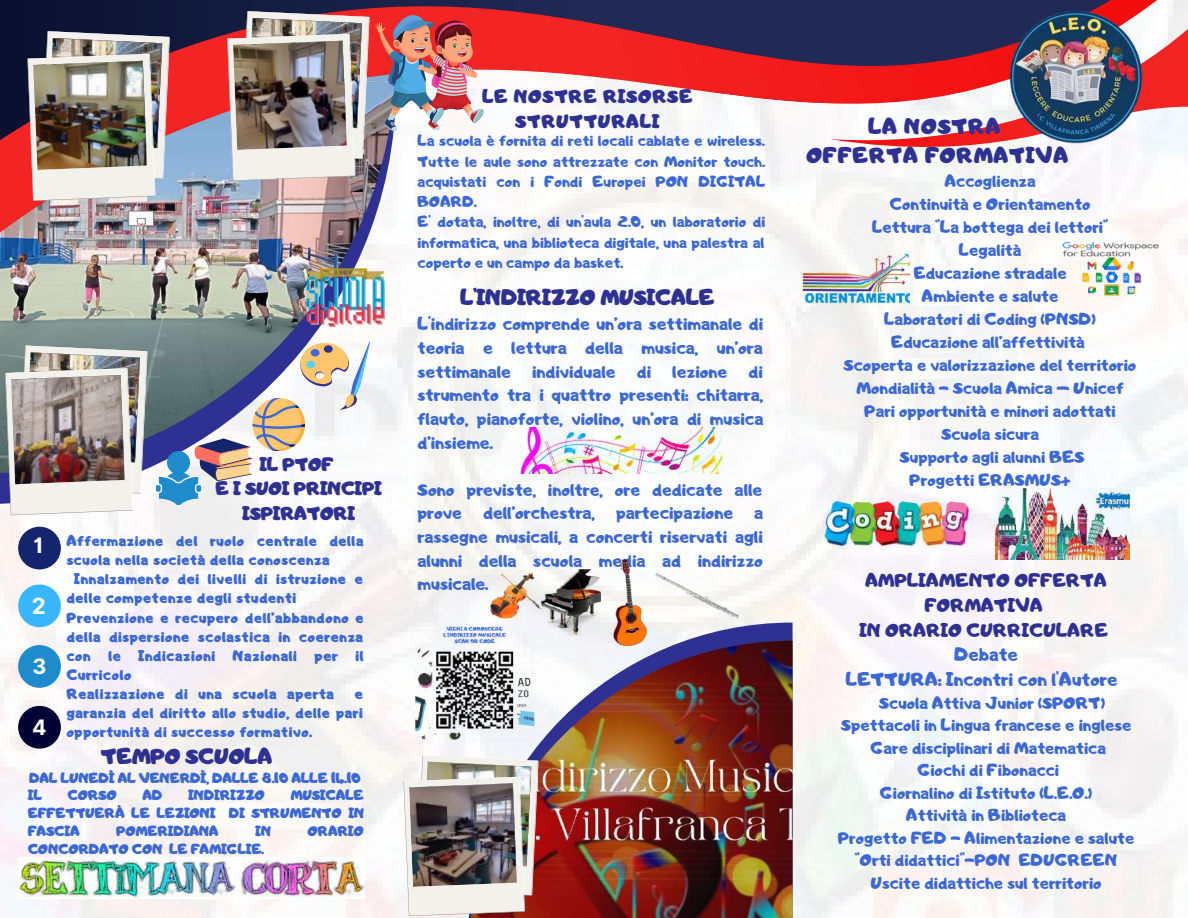
<style>
.page{position:relative;width:1188px;height:918px;background:#fff}
.page>*{position:absolute;margin:0;border:0;box-sizing:border-box;transform-origin:0 0}
.t1{font:700 22.35px "Inter";color:#fff}
.t2{font:700 21.3px "Inter";color:#fff}
.t3{font:21px "CA Generated";color:#2e3192}
.t4{font:21px/29.2px "CA Generated";letter-spacing:.05em;color:#2e3192;text-align:center}
.t5{font:18.45px/24.8px "Adigiana Toybox";color:#2e3192;text-align:center}
.t6{font:18.45px/24.8px "Adigiana Toybox";color:#3b68d5;text-align:center}
.t7{font:18px/24.8px "CA Generated";color:#2e3192;text-align:center}
.t8{font:18px/24.8px "CA Generated";letter-spacing:.05em;color:#2e3192;text-align:center}
.t9{font:17.25px/23.7px "Adigiana Toybox";color:#3b68d5;text-align:justify}
.t10{font:16.5px/23px "Adigiana Toybox";color:#3b68d5;text-align:center}
.t11{font:15px/20.2px "Adigiana Toybox";color:#3b68d5}
.t12{font:14.25px/19.2px "CA Generated";letter-spacing:.05em;color:#3b68d5;text-align:justify}
.t13{font:13.5px/18px "CA Generated";color:#3b68d5}
</style>
<div class="page">
<img style="left:0;top:277px;width:1188px;height:641px">
<img style="left:0;top:277px;width:396px;height:197px">
<svg style="left:0;top:0;width:1188px;height:277px"></svg>
<svg style="left:542px;top:623px;width:251px;height:18px"></svg>
<img style="left:467px;top:641px;width:326px;height:277px">
<img style="left:824px;top:488px;width:149px;height:72px">
<img style="left:403px;top:751px;width:141px;height:165px">
<img style="left:5px;top:341px;width:365px;height:174px">
<img style="left:306px;top:268px;width:78px;height:58px">
<img style="left:1062px;top:243px;width:97px;height:54px">
<div style="left:18px;top:527px;width:43px;height:42px;background:#14246d;border-radius:50%"></div>
<div style="left:18px;top:585px;width:43px;height:42px;background:#38b6ff;border-radius:50%"></div>
<div style="left:18px;top:645px;width:43px;height:43px;background:#1e8bcb;border-radius:50%"></div>
<div style="left:18px;top:706px;width:43px;height:43px;background:#000234;border-radius:50%"></div>
<img style="left:803px;top:250px;width:107px;height:54px">
<img style="left:18px;top:858px;width:347px;height:40px">
<img style="left:520px;top:428px;width:205px;height:46px">
<img style="left:490px;top:571px;width:52px;height:47px">
<img style="left:542px;top:569px;width:58px;height:67px">
<img style="left:608px;top:560px;width:43px;height:85px">
<img style="left:655px;top:572px;width:83px;height:46px">
<img style="left:27px;top:26px;width:148px;height:175px">
<img style="left:227px;top:6px;width:259px;height:175px">
<img style="left:1006px;top:11px;width:138px;height:132px">
<img style="left:995px;top:488px;width:134px;height:71px">
<img style="left:408px;top:618px;width:134px;height:134px">
<p class="t2" style="left:33px;top:532px;width:12px">1</p>
<h1 class="t1" style="left:32px;top:593px;width:16px">2</h1>
<p class="t2" style="left:32px;top:653px;width:16px">3</p>
<p class="t2" style="left:32px;top:714px;width:16px">4</p>
<p class="t7" style="left:216px;top:451px;width:168px">IL PTOF<br>E I SUOI PRINCIPI<br>ISPIRATORI</p>
<p class="t12" style="left:67px;top:531px;width:298px">Affermazione del ruolo centrale della</p>
<p class="t12" style="left:67px;top:550px;width:264px">scuola nella società della conoscenza</p>
<p class="t12" style="left:74px;top:569px;width:290px">Innalzamento dei livelli di istruzione e</p>
<p class="t12" style="left:67px;top:588px;width:231px">delle competenze degli studenti</p>
<p class="t12" style="left:67px;top:607px;width:298px">Prevenzione e recupero dell’abbandono e</p>
<p class="t12" style="left:67px;top:627px;width:298px">della dispersione scolastica in coerenza</p>
<p class="t12" style="left:67px;top:646px;width:298px">con le Indicazioni Nazionali per il</p>
<p class="t12" style="left:67px;top:665px;width:66px">Curricolo</p>
<p class="t12" style="left:67px;top:684px;width:269px">Realizzazione di una scuola aperta</p>
<p class="t12" style="left:67px;top:684px;width:298px;text-indent:288px">e garanzia del diritto allo studio, delle pari opportunità di successo formativo.</p>
<p class="t3" style="left:101px;top:742px;width:173px">TEMPO SCUOLA</p>
<p class="t13" style="left:28px;top:769px;width:334px;line-height:17.2px">DAL LUNEDÌ AL VENERDÌ, DALLE 8.10 ALLE 14.10<br>IL</p>
<p class="t13" style="left:28px;top:786px;width:338px;text-align:justify;text-indent:263px">MUSICALE EFFETTUERÀ LE LEZIONI DI STRUMENTO IN FASCIA</p>
<p class="t13" style="left:68px;top:786px;width:50px">CORSO</p>
<p class="t13" style="left:143px;top:786px;width:21px">AD</p>
<p class="t13" style="left:188px;top:786px;width:78px">INDIRIZZO</p>
<p class="t13" style="left:117px;top:822px;width:104px">POMERIDIANA</p>
<p class="t13" style="left:255px;top:822px;width:17px">IN</p>
<p class="t13" style="left:308px;top:822px;width:57px">ORARIO</p>
<p class="t13" style="left:28px;top:840px;width:238px">CONCORDATO CON LE FAMIGLIE.</p>
<p class="t8" style="left:483px;top:84px;width:212px">LE NOSTRE RISORSE<br>STRUTTURALI</p>
<p class="t11" style="left:418px;top:130px;width:349px">La scuola è fornita di reti locali cablate e wireless.<br>Tutte le aule sono attrezzate con Monitor touch. acquistati con i Fondi Europei PON DIGITAL BOARD.<br>E' dotata, inoltre, di un'aula 2.0, un laboratorio di informatica, una biblioteca digitale, una palestra al coperto e un campo da basket.</p>
<p class="t3" style="left:461px;top:283px;width:256px">L'INDIRIZZO MUSICALE</p>
<p class="t9" style="left:418px;top:312px;width:347px">L'indirizzo comprende un’ora settimanale di teoria e lettura della musica, un’ora settimanale individuale di lezione di strumento tra i quattro presenti: chitarra, flauto, pianoforte, violino, un’ora di musica d’insieme.</p>
<p class="t9" style="left:418px;top:477px;width:347px">Sono previste, inoltre, ore dedicate alle prove dell’orchestra, partecipazione a rassegne musicali, a concerti riservati agli alunni della scuola media ad indirizzo musicale.</p>
<p class="t4" style="left:807px;top:111px;width:263px">LA NOSTRA<br>OFFERTA FORMATIVA</p>
<p class="t10" style="left:844px;top:169px;width:294px">Accoglienza<br>Continuità e Orientamento<br>Lettura "La bottega dei lettori"<br>Legalità<br>Educazione stradale<br>Ambiente e salute<br>Laboratori di Coding (PNSD)<br>Educazione all’affettività<br>Scoperta e valorizzazione del territorio<br>Mondialità - Scuola Amica – Unicef<br>Pari opportunità e minori adottati<br>Scuola sicura<br>Supporto agli alunni BES<br>Progetti ERASMUS+</p>
<p class="t5" style="left:860px;top:568px;width:250px">AMPLIAMENTO OFFERTA<br>FORMATIVA<br>IN ORARIO CURRICULARE</p>
<p class="t6" style="left:846px;top:642px;width:273px">Debate<br>LETTURA: Incontri con l'Autore</p>
<p class="t10" style="left:879px;top:691px;width:228px">Scuola Attiva Junior (SPORT)</p>
<p class="t10" style="left:841px;top:713px;width:292px">Spettacoli in Lingua francese e inglese</p>
<p class="t10" style="left:871px;top:736px;width:237px">Gare disciplinari di Matematica</p>
<p class="t10" style="left:917px;top:758px;width:143px">Giochi di Fibonacci</p>
<p class="t10" style="left:880px;top:781px;width:214px">Giornalino di Istituto (L.E.O.)</p>
<p class="t10" style="left:906px;top:803px;width:161px">Attività in Biblioteca</p>
<p class="t10" style="left:838px;top:826px;width:298px">Progetto FED - Alimentazione e salute</p>
<p class="t10" style="left:855px;top:848px;width:264px">"Orti didattici"-PON EDUGREEN</p>
<p class="t10" style="left:871px;top:871px;width:232px">Uscite didattiche sul territorio</p>
</div>
